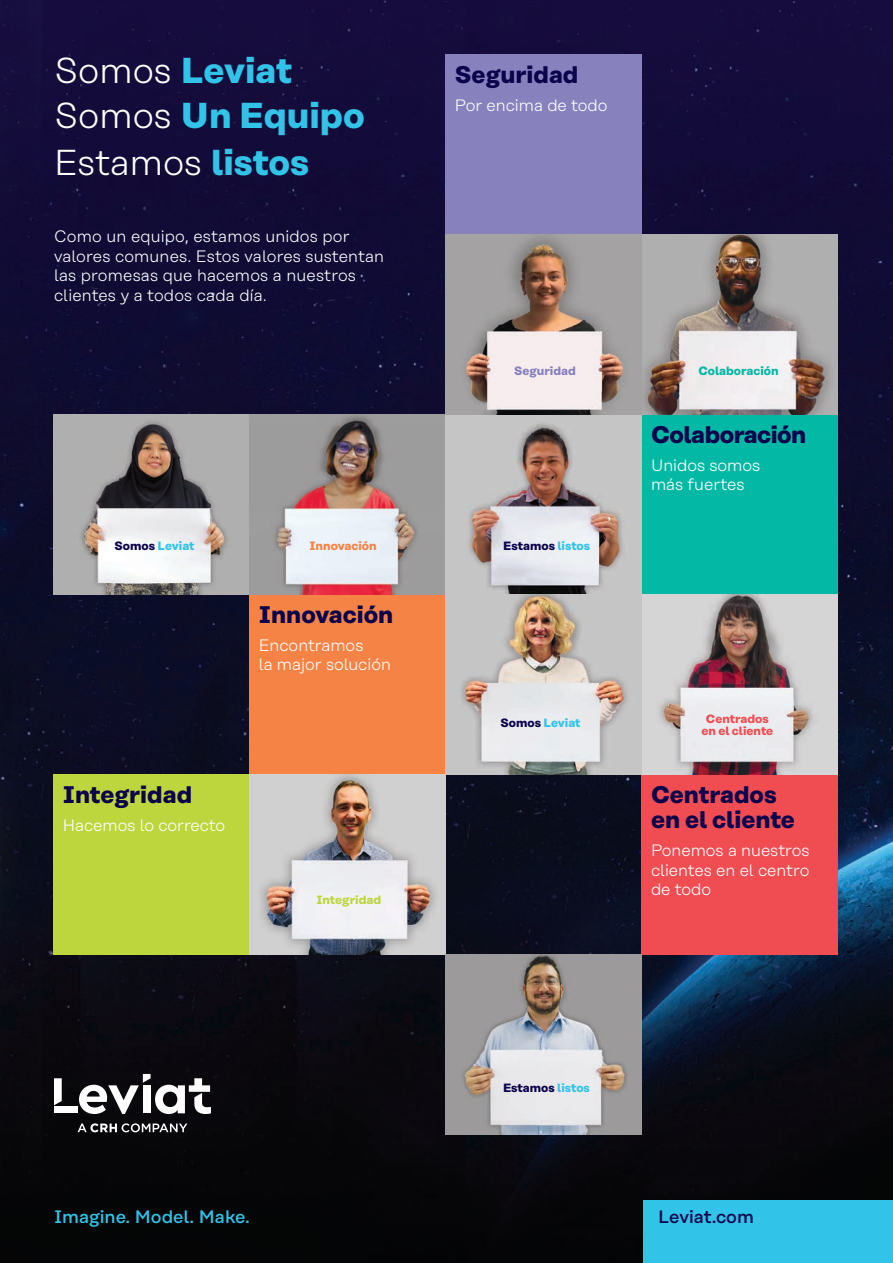
<style>
.page{position:relative;width:893px;height:1263px;background:#fff}
.page>*{position:absolute;margin:0;border:0;box-sizing:border-box;transform-origin:0 0}
.t1{font:700 36px "Rational Text";color:#32c3e8}
.t2{font:300 36px "Rational Text";color:#fff}
.t3{font:700 24px/25.5px "Rational Text";color:#0b034c}
.t4{font:700 24px "Rational Text";letter-spacing:-.02em;color:#0b034c}
.t5{font:500 18px "Rational Text";color:#32c3e8}
.t6{font:500 18px "Rational Text";color:#0b034c}
.t7{font:300 16.5px/19.5px "Rational Text";color:#fff}
.t8{font:700 12px "Rational Text";color:#0b034c}
.t9{font:700 12px "Rational Text";color:#32c3e8}
.t10{font:700 12px/12px "Rational Text";color:#ef4d52;text-align:center}
.t11{font:700 12px "Rational Text";color:#03b8a4}
.t12{font:700 12px "Rational Text";color:#bdd63d}
.t13{font:700 12px "Rational Text";color:#f58345}
.t14{font:700 12px "Rational Text";color:#8781bd}
.s1{font-weight:300;color:#fff}
.s2{font-weight:700;color:#32c3e8}
.s3{color:#0b034c}
.s4{color:#32c3e8}
</style>
<div class="page">
<img style="left:0;top:0;width:893px;height:1263px">
<svg style="left:78px;top:1123px;width:109px;height:9px"></svg>
<div style="left:54px;top:1106px;width:24px;height:7px;background:#fff"></div>
<svg style="left:54px;top:1078px;width:8px;height:27px"></svg>
<svg style="left:79px;top:1074px;width:132px;height:40px"></svg>
<div style="left:643px;top:1200px;width:250px;height:63px;background:#32c3e8"></div>
<div style="left:641px;top:414px;width:196px;height:180px;background:#03b8a4"></div>
<div style="left:249px;top:594px;width:196px;height:180px;background:#f58345"></div>
<div style="left:641px;top:774px;width:196px;height:180px;background:#ef4d52"></div>
<div style="left:53px;top:774px;width:196px;height:180px;background:#bdd63d"></div>
<img style="left:54px;top:414px;width:587px;height:180px">
<img style="left:445px;top:594px;width:392px;height:180px">
<img style="left:249px;top:774px;width:196px;height:180px">
<img style="left:445px;top:954px;width:196px;height:180px">
<div style="left:445px;top:54px;width:196px;height:180px;background:#8781bd"></div>
<img style="left:445px;top:234px;width:392px;height:180px">
<p class="t1" style="left:54px;top:48px;width:240px"><span class="s1">Somos</span> Leviat</p>
<p class="t1" style="left:54px;top:93px;width:312px"><span class="s1">Somos</span> Un Equipo</p>
<p class="t2" style="left:54px;top:143px;width:257px">Estamos <span class="s2">listos</span></p>
<p class="t7" style="left:54px;top:227px;width:332px">Como un equipo, estamos unidos por valores comunes. Estos valores sustentan las promesas que hacemos a nuestros clientes y a todos cada día.</p>
<p class="t9" style="left:115px;top:538px;width:82px"><span class="s3">Somos</span> Leviat</p>
<p class="t13" style="left:309px;top:538px;width:69px">Innovación</p>
<p class="t3" style="left:259px;top:601px;width:136px">Innovación</p>
<p class="t7" style="left:259px;top:635px;width:134px">Encontramos<br>la major solución</p>
<p class="t3" style="left:63px;top:781px;width:131px">Integridad</p>
<p class="t7" style="left:63px;top:815px;width:164px">Hacemos lo correcto</p>
<p class="t12" style="left:316px;top:893px;width:66px">Integridad</p>
<p class="t3" style="left:455px;top:61px;width:125px">Seguridad</p>
<p class="t7" style="left:455px;top:95px;width:154px">Por encima de todo</p>
<p class="t14" style="left:514px;top:363px;width:63px">Seguridad</p>
<p class="t11" style="left:698px;top:363px;width:82px">Colaboración</p>
<p class="t8" style="left:503px;top:538px;width:88px">Estamos <span class="s4">listos</span></p>
<p class="t4" style="left:651px;top:420px;width:157px">Colaboración</p>
<p class="t7" style="left:651px;top:455px;width:111px">Unidos somos más fuertes</p>
<p class="t9" style="left:500px;top:716px;width:82px"><span class="s3">Somos</span> Leviat</p>
<p class="t10" style="left:701px;top:713px;width:73px">Centrados en el cliente</p>
<p class="t3" style="left:651px;top:781px;width:145px">Centrados en el cliente</p>
<p class="t7" style="left:651px;top:841px;width:160px;text-align:justify">Ponemos a nuestros clientes en el centro de todo</p>
<p class="t8" style="left:503px;top:1081px;width:88px">Estamos <span class="s4">listos</span></p>
<p class="t5" style="left:54px;top:1206px;width:197px">Imagine. Model. Make.</p>
<p class="t6" style="left:658px;top:1206px;width:97px">Leviat.com</p>
</div>
